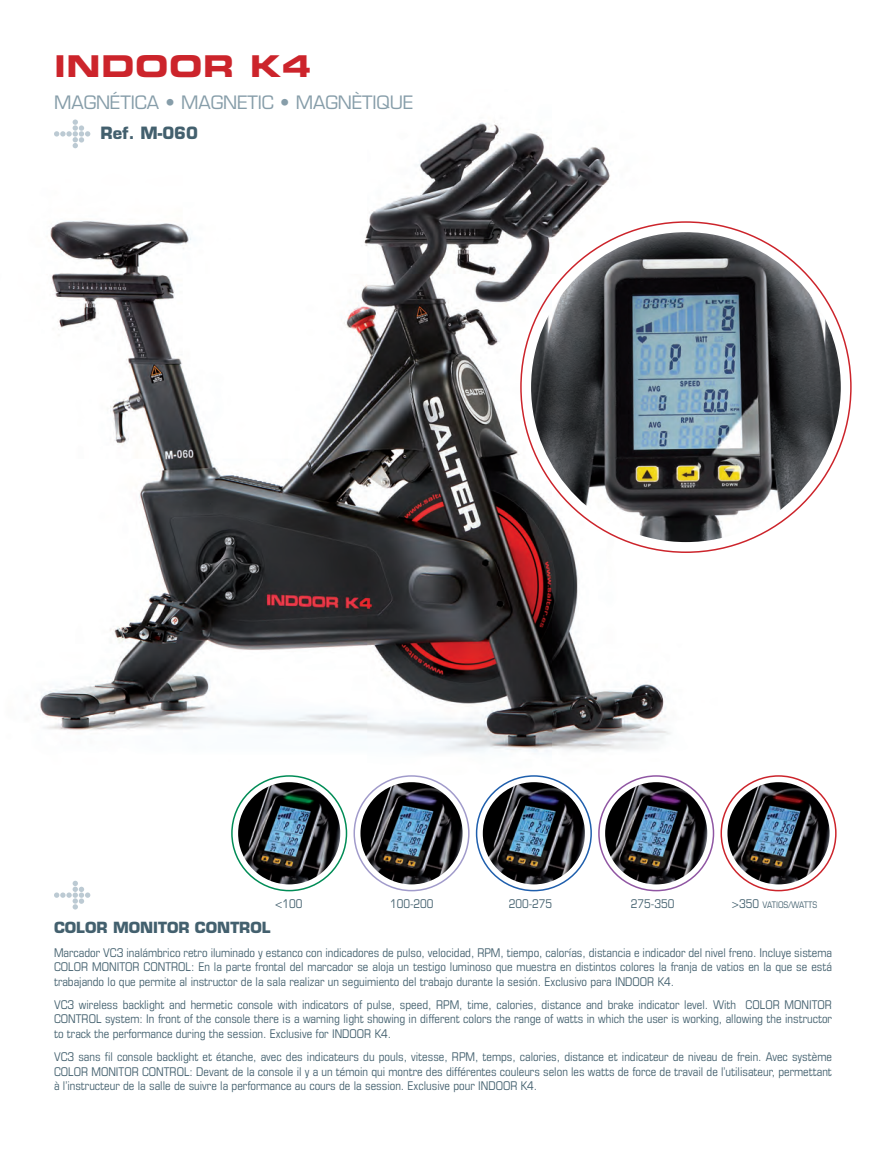
<style>
.page{position:relative;width:893px;height:1149px;background:#fff}
.page>*{position:absolute;margin:0;border:0;box-sizing:border-box;transform-origin:0 0}
.t1{font:30px "Eurostile Bold Extended Two";letter-spacing:.02em;color:#cc242b}
.t2{font:18px "Eurostile";color:#869da9}
.t3{font:700 16.5px "Eurostile";color:#43606e}
.t4{font:700 15px "Eurostile";color:#43606e}
.t5{font:condensed 12px/14.4px "Eurostile";color:#43606e;text-align:justify}
.t6{font:condensed 9px "Eurostile";color:#43606e}
.s1{font-size:12px}
</style>
<div class="page">
<img style="left:38px;top:122px;width:680px;height:670px">
<svg style="left:54px;top:119px;width:36px;height:29px"></svg>
<img style="left:531px;top:232px;width:310px;height:310px;border-radius:155px">
<div style="left:231px;top:775px;width:116px;height:116px;border:2px solid #008c56;border-radius:50%"></div>
<div style="left:353px;top:775px;width:117px;height:116px;border:2px solid #a19bcb;border-radius:50%"></div>
<div style="left:476px;top:775px;width:116px;height:116px;border:2px solid #1f5fad;border-radius:50%"></div>
<div style="left:598px;top:775px;width:116px;height:116px;border:2px solid #9056a3;border-radius:50%"></div>
<div style="left:720px;top:775px;width:117px;height:116px;border:2px solid #cc242b;border-radius:50%"></div>
<img style="left:238px;top:782px;width:102px;height:102px;border-radius:51px">
<img style="left:360px;top:782px;width:103px;height:102px;border-radius:51px">
<img style="left:483px;top:782px;width:102px;height:102px;border-radius:51px">
<img style="left:605px;top:782px;width:102px;height:102px;border-radius:51px">
<img style="left:727px;top:782px;width:103px;height:102px;border-radius:51px">
<svg style="left:54px;top:880px;width:36px;height:29px"></svg>
<h1 class="t1" style="left:54px;top:45px;width:259px">INDOOR K4</h1>
<h2 class="t2" style="left:54px;top:92px;width:361px">MAGNÉTICA • MAGNETIC • MAGNÈTIQUE</h2>
<h3 class="t3" style="left:101px;top:123px;width:99px">Ref. M-060</h3>
<p class="t5" style="left:275px;top:896px;width:29px">&lt;100</p>
<p class="t5" style="left:390px;top:896px;width:45px">100-200</p>
<p class="t5" style="left:509px;top:896px;width:45px">200-275</p>
<p class="t5" style="left:631px;top:896px;width:45px">275-350</p>
<p class="t6" style="left:732px;top:899px;width:87px"><span class="s1">&gt;350</span> VATIOS/WATTS</p>
<p class="t4" style="left:54px;top:918px;width:218px">COLOR MONITOR CONTROL</p>
<p class="t5" style="left:54px;top:944px;width:780px">Marcador VC3 inalámbrico retro iluminado y estanco con indicadores de pulso, velocidad, RPM, tiempo, calorías, distancia e indicador del nivel freno. Incluye sistema COLOR MONITOR CONTROL: En la parte frontal del marcador se aloja un testigo luminoso que muestra en distintos colores la franja de vatios en la que se está trabajando lo que permite al instructor de la sala realizar un seguimiento del trabajo durante la sesión. Exclusivo para INDOOR K4.</p>
<p class="t5" style="left:54px;top:996px;width:779px">VC3 wireless backlight and hermetic console with indicators of pulse, speed, RPM, time, calories, distance and brake indicator level. With COLOR MONITOR CONTROL system: In front of the console there is a warning light showing in different colors the range of watts in which the user is working, allowing the instructor to track the performance during the session. Exclusive for INDOOR K4.</p>
<p class="t5" style="left:54px;top:1049px;width:779px">VC3 sans fil console backlight et étanche, avec des indicateurs du pouls, vitesse, RPM, temps, calories, distance et indicateur de niveau de frein. Avec système COLOR MONITOR CONTROL: Devant de la console il y a un témoin qui montre des différentes couleurs selon les watts de force de travail de l’utilisateur, permettant à l’instructeur de la salle de suivre la performance au cours de la session. Exclusive pour INDOOR K4.</p>
</div>
